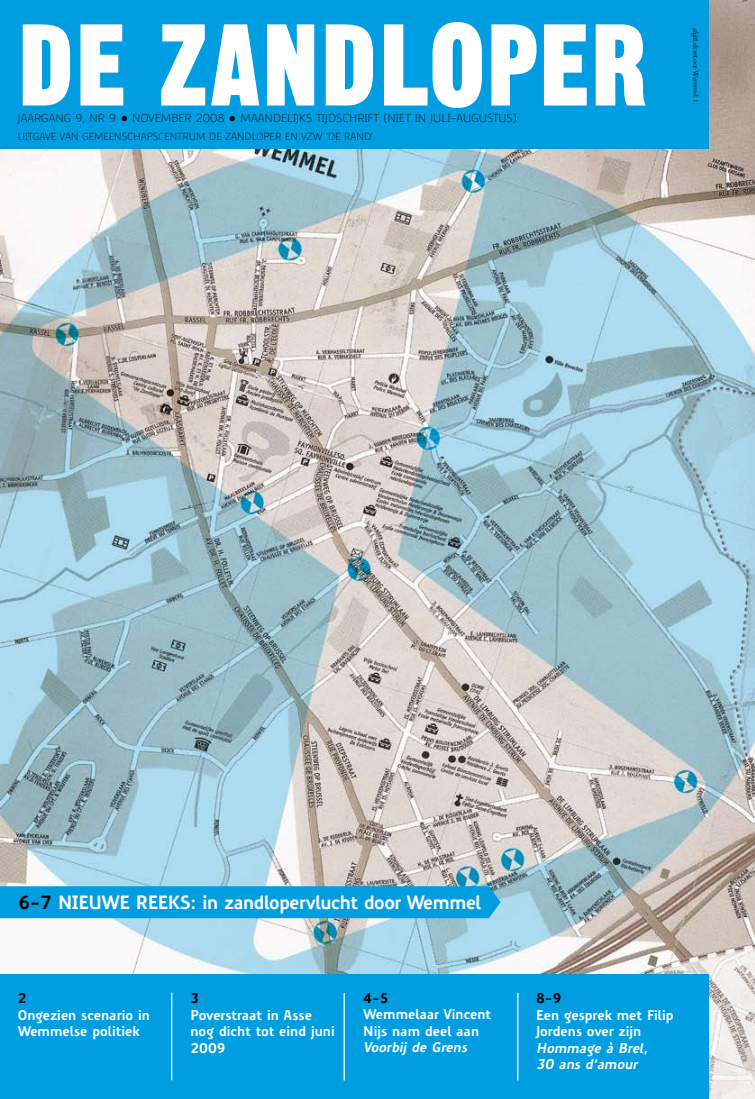
<style>
.page{position:relative;width:755px;height:1099px;background:#fff}
.page>*{position:absolute;margin:0;border:0;box-sizing:border-box;transform-origin:0 0}
.t1{font:112.5px "Cg Gothic No 4";color:#fff}
.t2{font:700 18.75px "Precious Sans";letter-spacing:-.02em;color:#fff}
.t3{font:700 13.75px/16.6px "Precious Sans";color:#fff}
.t4{font:italic 700 13.75px/16.6px "Precious Sans";color:#fff}
.t5{font:700 13.75px "Precious Sans";color:#000}
.t6{font:300 11.25px "Precious Sans";color:#000}
.t7{font:300 10px "Precious Sans";color:#000}
.t8{font:7.5px "Bembo Std";color:#000}
.s1{color:#000}
</style>
<div class="page">
<img style="left:0;top:0;width:755px;height:1098px">
<div style="left:0;top:974px;width:709px;height:124px;background:#009ee0"></div>
<hr style="left:171px;top:992px;width:1px;height:88px;background:#fff">
<hr style="left:343px;top:992px;width:2px;height:88px;background:#fff">
<hr style="left:517px;top:992px;width:1px;height:88px;background:#fff">
<div style="left:0;top:886px;width:500px;height:32px;background:#009ee0"></div>
<div style="left:0;top:0;width:709px;height:149px;background:#009ee0"></div>
<h1 class="t1" style="left:18px;top:-1px;width:634px">DE ZANDLOPER</h1>
<p class="t6" style="left:18px;top:111px;width:500px">JAARGANG 9, NR 9 • N OVEMBER 2008 • MAANDELIJKS TIJDSCHRIFT (NIET IN JULI-AUGUSTUS)</p>
<p class="t7" style="left:18px;top:130px;width:79px">UITGAVE VAN GEMEE</p>
<p class="t7" style="left:114px;top:130px;width:125px">NSCHAPSCENTRUM DE ZANDL</p>
<p class="t7" style="left:256px;top:130px;width:118px">OPER EN VZW ‘DE RAND’</p>
<p class="t8" style="left:700px;top:28px;width:77px;rotate:90deg">afgiftekantoor Wemmel 1</p>
<h2 class="t2" style="left:18px;top:889px;width:464px"><span class="s1">6-7</span> NIEUWE REEKS: in zandlopervlucht door Wemmel</h2>
<p class="t5" style="left:18px;top:989px;width:10px">2</p>
<p class="t3" style="left:18px;top:1006px;width:134px">Ongezien scenario in<br>Wemmelse politiek</p>
<p class="t5" style="left:190px;top:989px;width:10px">3</p>
<p class="t3" style="left:190px;top:1006px;width:146px">Poverstraat in Asse nog dicht tot eind juni<br>2009</p>
<p class="t5" style="left:363px;top:989px;width:27px">4-5</p>
<p class="t3" style="left:363px;top:1006px;width:129px;line-height:16.2px">Wemmelaar Vincent<br>Nijs nam deel aan</p>
<p class="t4" style="left:363px;top:1038px;width:108px">Voorbij de Grens</p>
<p class="t5" style="left:536px;top:989px;width:27px">8-9</p>
<p class="t3" style="left:536px;top:1006px;width:139px">Een gesprek met Filip<br>Jordens over zijn</p>
<p class="t4" style="left:536px;top:1039px;width:116px">Hommage à Brel,<br>30 ans d’amour</p>
</div>
